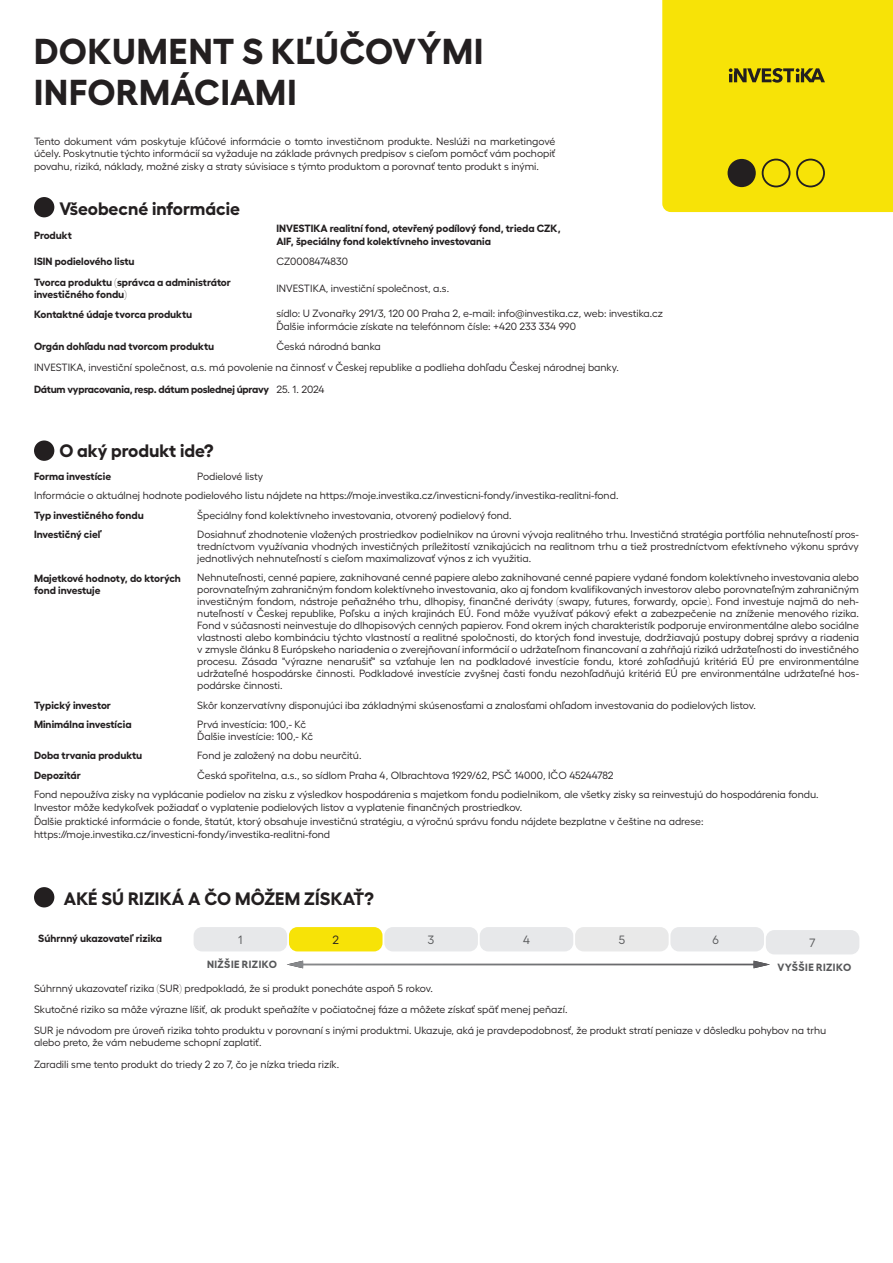
<style>
.page{position:relative;width:893px;height:1263px;background:#fff}
.page>*{position:absolute;margin:0;border:0;box-sizing:border-box;transform-origin:0 0}
.t1{font:700 36px/40.5px "Hellix";letter-spacing:.01em;color:#231f20}
.t2{font:700 18px "Hellix";color:#231f20}
.t3{font:12px "Hellix";color:#57585a}
.t4{font:12px "Hellix";color:#231f20}
.t5{font:10.5px/12px "Hellix";color:#231f20}
.t6{font:700 10.5px/12.6px "Hellix";color:#231f20}
.t7{font:700 10.5px "Hellix";letter-spacing:.04em;color:#57585a}
.s1{font-weight:700}
</style>
<div class="page">
<div style="left:662px;top:0;width:231px;height:212px;background:#f7e307"></div>
<svg style="left:729px;top:68px;width:96px;height:15px"></svg>
<div style="left:762px;top:159px;width:28px;height:28px;border:2px solid #231f20;border-radius:50%"></div>
<div style="left:796px;top:159px;width:29px;height:28px;border:2px solid #231f20;border-radius:50%"></div>
<div style="left:728px;top:159px;width:28px;height:28px;background:#231f20;border-radius:50%"></div>
<div style="left:34px;top:197px;width:20px;height:20px;background:#231f20;border-radius:50%"></div>
<div style="left:34px;top:440px;width:20px;height:21px;background:#231f20;border-radius:50%"></div>
<div style="left:34px;top:887px;width:20px;height:20px;background:#231f20;border-radius:50%"></div>
<div style="left:575px;top:927px;width:94px;height:24px;background:#e9e9e9;border-radius:9px"></div>
<div style="left:480px;top:927px;width:93px;height:24px;background:#e7e8ea;border-radius:9px"></div>
<div style="left:194px;top:927px;width:93px;height:24px;background:#e7e8ea;border-radius:9px"></div>
<div style="left:670px;top:927px;width:94px;height:24px;background:#e7e8ea;border-radius:9px"></div>
<div style="left:766px;top:930px;width:93px;height:24px;background:#e7e8ea;border-radius:9px"></div>
<div style="left:289px;top:927px;width:93px;height:24px;background:#f7e307;border-radius:9px"></div>
<div style="left:384px;top:927px;width:94px;height:24px;background:#e7e8ea;border-radius:9px"></div>
<svg style="left:287px;top:961px;width:483px;height:7px"></svg>
<h1 class="t1" style="left:34px;top:27px;width:451px">DOKUMENT S KĽÚČOVÝMI<br>INFORMÁCIAMI</h1>
<p class="t5" style="left:34px;top:134px;width:523px;line-height:12.6px;text-align:justify">Tento dokument vám poskytuje kľúčové informácie o tomto investičnom produkte. Neslúži na marketingové účely. Poskytnutie týchto informácií sa vyžaduje na základe právnych predpisov s cieľom pomôcť vám pochopiť povahu, riziká, náklady, možné zisky a straty súvisiace s týmto produktom a porovnať tento produkt s inými.</p>
<h2 class="t2" style="left:60px;top:194px;width:182px">Všeobecné informácie</h2>
<p class="t6" style="left:34px;top:227px;width:39px">Produkt</p>
<p class="t6" style="left:276px;top:221px;width:286px">INVESTIKA realitní fond, otevřený podílový fond, trieda CZK,<br>AIF, špeciálny fond kolektívneho investovania</p>
<p class="t6" style="left:34px;top:254px;width:102px">ISIN podielového listu</p>
<p class="t5" style="left:276px;top:254px;width:73px">CZ0008474830</p>
<p class="t6" style="left:34px;top:274px;width:198px">Tvorca produktu (správca a administrátor investičného fondu)</p>
<p class="t5" style="left:276px;top:281px;width:174px">INVESTIKA, investiční společnost, a.s.</p>
<p class="t6" style="left:34px;top:306px;width:160px">Kontaktné údaje tvorca produktu</p>
<p class="t5" style="left:276px;top:306px;width:388px;line-height:12.6px">sídlo: U Zvonařky 291/3, 120 00 Praha 2, e-mail: info@investika.cz, web: investika.cz<br>Ďalšie informácie získate na telefónnom čísle: +420 233 334 990</p>
<p class="t6" style="left:34px;top:339px;width:182px">Orgán dohľadu nad tvorcom produktu</p>
<p class="t5" style="left:34px;top:335px;width:586px;line-height:21.3px;text-indent:242px">Česká národná banka<br>INVESTIKA, investiční společnost, a.s. má povolenie na činnosť v Českej republike a podlieha dohľadu Českej národnej banky.<br><span class="s1">Dátum vypracovania, resp. dátum poslednej úpravy</span> 25. 1. 2024</p>
<h2 class="t2" style="left:60px;top:436px;width:155px">O aký produkt ide?</h2>
<p class="t6" style="left:34px;top:469px;width:79px">Forma investície</p>
<p class="t5" style="left:34px;top:466px;width:586px;line-height:19.4px;text-indent:163px">Podielové listy<br>Informácie o aktuálnej hodnote podielového listu nájdete na https://moje.investika.cz/investicni-fondy/investika-realitni-fond.</p>
<p class="t6" style="left:34px;top:508px;width:111px">Typ investičného fondu</p>
<p class="t5" style="left:197px;top:508px;width:316px">Špeciálny fond kolektívneho investovania, otvorený podielový fond.</p>
<p class="t6" style="left:34px;top:527px;width:69px">Investičný cieľ</p>
<p class="t5" style="left:197px;top:527px;width:663px;text-align:justify">Dosiahnuť zhodnotenie vložených prostriedkov podielnikov na úrovni vývoja realitného trhu. Investičná stratégia portfólia nehnuteľností pros&shy;tredníctvom využívania vhodných investičných príležitostí vznikajúcich na realitnom trhu a tiež prostredníctvom efektívneho výkonu správy jednotlivých nehnuteľností s cieľom maximalizovať výnos z ich využitia.</p>
<p class="t6" style="left:34px;top:570px;width:148px">Majetkové hodnoty, do ktorých fond investuje</p>
<p class="t5" style="left:197px;top:570px;width:663px;text-align:justify">Nehnuteľnosti, cenné papiere, zaknihované cenné papiere alebo zaknihované cenné papiere vydané fondom kolektívneho investovania alebo porovnateľným zahraničným fondom kolektívneho investovania, ako aj fondom kvalifikovaných investorov alebo porovnateľným zahraničným investičným fondom, nástroje peňažného trhu, dlhopisy, finančné deriváty (swapy, futures, forwardy, opcie). Fond investuje najmä do neh&shy;nuteľností v Českej republike, Poľsku a iných krajinách EÚ. Fond môže využívať pákový efekt a zabezpečenie na zníženie menového rizika.<br>Fond v súčasnosti neinvestuje do dlhopisových cenných papierov. Fond okrem iných charakteristík podporuje environmentálne alebo sociálne vlastnosti alebo kombináciu týchto vlastností a realitné spoločnosti, do ktorých fond investuje, dodržiavajú postupy dobrej správy a riadenia v zmysle článku 8 Európskeho nariadenia o zverejňovaní informácií o udržateľnom financovaní a zahŕňajú riziká udržateľnosti do investičného procesu. Zásada "výrazne nenarušiť" sa vzťahuje len na podkladové investície fondu, ktoré zohľadňujú kritériá EÚ pre environmentálne udržateľné hospodárske činnosti. Podkladové investície zvyšnej časti fondu nezohľadňujú kritériá EÚ pre environmentálne udržateľné hos&shy;podárske činnosti.</p>
<p class="t6" style="left:34px;top:697px;width:79px">Typický investor</p>
<p class="t5" style="left:197px;top:698px;width:560px">Skôr konzervatívny disponujúci iba základnými skúsenosťami a znalosťami ohľadom investovania do podielových listov.</p>
<p class="t6" style="left:34px;top:717px;width:99px">Minimálna investícia</p>
<p class="t5" style="left:197px;top:717px;width:117px">Prvá investícia: 100,- Kč<br>Ďalšie investície: 100,- Kč</p>
<p class="t6" style="left:34px;top:748px;width:110px">Doba trvania produktu</p>
<p class="t5" style="left:197px;top:748px;width:166px">Fond je založený na dobu neurčitú.</p>
<p class="t6" style="left:34px;top:768px;width:48px">Depozitár</p>
<p class="t5" style="left:34px;top:764px;width:786px;line-height:18.9px;text-indent:163px">Česká spořitelna, a.s., so sídlom Praha 4, Olbrachtova 1929/62, PSČ 14000, IČO 45244782<br>Fond nepoužíva zisky na vyplácanie podielov na zisku z výsledkov hospodárenia s majetkom fondu podielnikom, ale všetky zisky sa reinvestujú do hospodárenia fondu.</p>
<p class="t5" style="left:34px;top:799px;width:671px;line-height:13.5px">Investor môže kedykoľvek požiadať o vyplatenie podielových listov a vyplatenie finančných prostriedkov.<br>Ďalšie praktické informácie o fonde, štatút, ktorý obsahuje investičnú stratégiu, a výročnú správu fondu nájdete bezplatne v češtine na adrese: https://moje.investika.cz/investicni-fondy/investika-realitni-fond</p>
<h2 class="t2" style="left:64px;top:884px;width:311px">AKÉ SÚ RIZIKÁ A ČO MÔŽEM ZÍSKAŤ?</h2>
<p class="t6" style="left:38px;top:930px;width:125px">Súhrnný ukazovateľ rizika</p>
<p class="t3" style="left:238px;top:930px;width:6px">1</p>
<p class="t4" style="left:332px;top:930px;width:8px">2</p>
<p class="t3" style="left:428px;top:930px;width:8px">3</p>
<p class="t3" style="left:523px;top:930px;width:8px">4</p>
<p class="t3" style="left:619px;top:930px;width:8px">5</p>
<p class="t3" style="left:712px;top:930px;width:8px">6</p>
<p class="t3" style="left:810px;top:933px;width:7px">7</p>
<p class="t7" style="left:207px;top:956px;width:71px">NIŽŠIE RIZIKO</p>
<p class="t7" style="left:777px;top:959px;width:75px">VYŠŠIE RIZIKO</p>
<p class="t5" style="left:34px;top:977px;width:535px;line-height:21.3px">Súhrnný ukazovateľ rizika (SUR) predpokladá, že si produkt ponecháte aspoň 5 rokov.<br>Skutočné riziko sa môže výrazne líšiť, ak produkt speňažíte v počiatočnej fáze a môžete získať späť menej peňazí.</p>
<p class="t5" style="left:34px;top:1023px;width:794px;line-height:12.6px">SUR je návodom pre úroveň rizika tohto produktu v porovnaní s inými produktmi. Ukazuje, aká je pravdepodobnosť, že produkt stratí peniaze v dôsledku pohybov na trhu alebo preto, že vám nebudeme schopní zaplatiť.</p>
<p class="t5" style="left:34px;top:1057px;width:307px">Zaradili sme tento produkt do triedy 2 zo 7, čo je nízka trieda rizík.</p>
</div>
